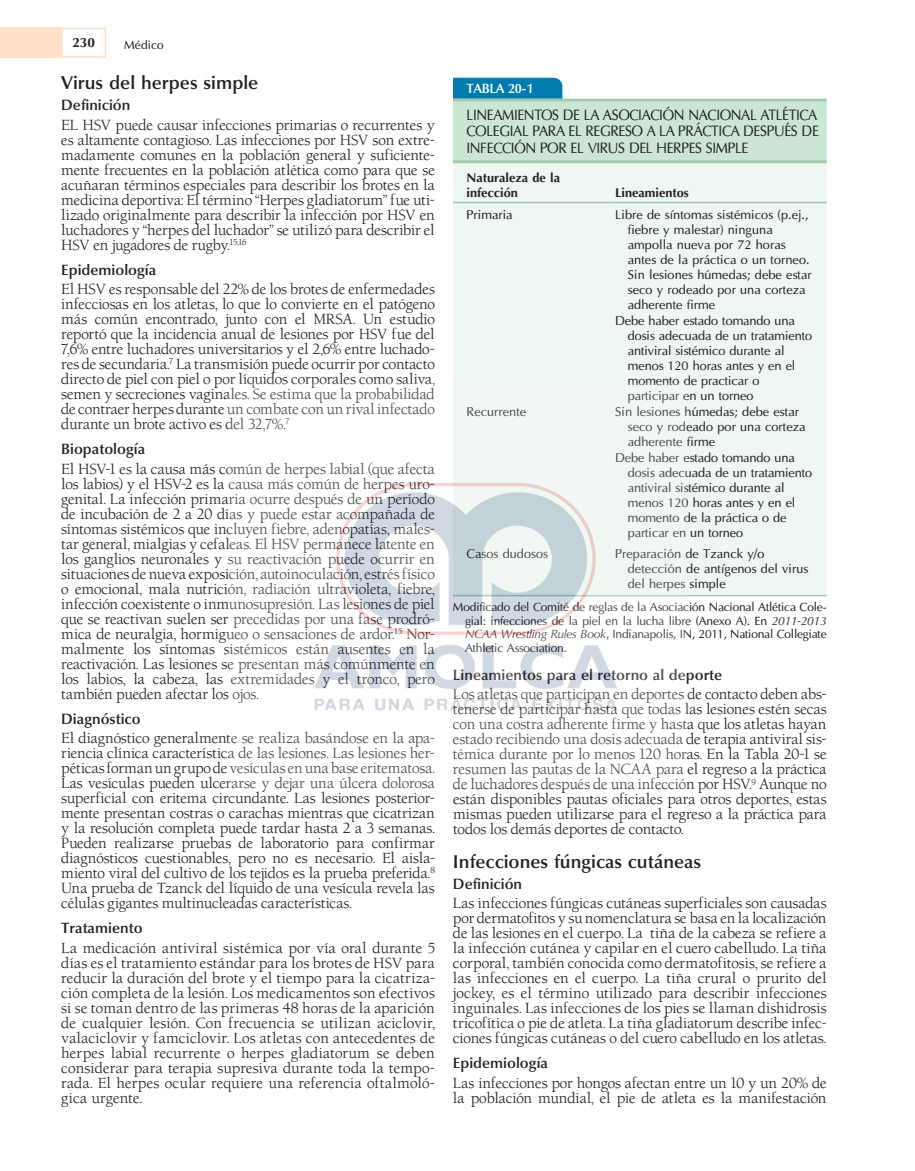
<style>
.page{position:relative;width:915px;height:1171px;background:#fff}
.page>*{position:absolute;margin:0;border:0;box-sizing:border-box;transform-origin:0 0}
.t1{font:600 18.75px "Optima";color:#231f20}
.t2{font:15px/16.5px "Optima";letter-spacing:-.03em;color:#231f20;text-align:justify;scale:.92 1}
.t3{font:600 15px "Optima";color:#231f20}
.t4{font:14.25px/15px "Berkeley Oldstyle";letter-spacing:-.015em;color:#231f20;text-align:justify}
.t5{font:600 13.5px "Optima";letter-spacing:-.03em;color:#fff}
.t6{font:700 13.5px "Optima";color:#231f20}
.t7{font:12.75px/15px "Optima";color:#231f20}
.t8{font:700 12.75px/15px "Optima";color:#231f20}
.t9{font:12px/13.5px "Optima";letter-spacing:-.02em;color:#231f20;text-align:justify}
.s1{font-style:italic}
</style>
<div class="page">
<div style="left:0;top:28px;width:61px;height:30px;background:#fee1c8"></div>
<div style="left:61px;top:28px;width:45px;height:30px;border:2px solid #fee1c8"></div>
<div style="left:453px;top:78px;width:109px;height:21px;background:#007dad"></div>
<hr style="left:453px;top:99px;width:373px;height:3px;background:#a2c8af">
<div style="left:453px;top:102px;width:373px;height:60px;background:#cbe6d3"></div>
<div style="left:453px;top:163px;width:373px;height:432px;background:#eef7f1"></div>
<hr style="left:453px;top:160px;width:162px;height:3px;background:#a2c8af">
<hr style="left:615px;top:160px;width:211px;height:3px;background:#a2c8af">
<hr style="left:453px;top:202px;width:162px;height:1px;background:#a2c8af">
<hr style="left:615px;top:202px;width:211px;height:1px;background:#a2c8af">
<hr style="left:615px;top:595px;width:211px;height:1px;background:#a2c8af">
<img style="left:314px;top:384px;width:372px;height:327px">
<p class="t6" style="left:72px;top:35px;width:24px">230</p>
<p class="t9" style="left:124px;top:38px;width:41px">Médico</p>
<h1 class="t1" style="left:61px;top:72px;width:199px">Virus del herpes simple</h1>
<p class="t3" style="left:61px;top:96px;width:71px">Definición</p>
<p class="t4" style="left:61px;top:118px;width:375px">EL HSV puede causar infecciones primarias o recurrentes y es altamente contagioso. Las infecciones por HSV son extre&shy;madamente comunes en la población general y suficiente&shy;mente frecuentes en la población atlética como para que se acuñaran términos especiales para describir los brotes en la medicina deportiva: El término “Herpes gladiatorum” fue uti&shy;lizado originalmente para describir la infección por HSV en luchadores y “herpes del luchador” se utilizó para describir el HSV en jugadores de rugby.<sup>15,16</sup></p>
<p class="t3" style="left:61px;top:261px;width:97px">Epidemiología</p>
<p class="t4" style="left:61px;top:282px;width:375px">El HSV es responsable del 22% de los brotes de enfermedades infecciosas en los atletas, lo que lo convierte en el patógeno más común encontrado, junto con el MRSA. Un estudio reportó que la incidencia anual de lesiones por HSV fue del 7,6% entre luchadores universitarios y el 2,6% entre luchado&shy;res de secundaria.<sup>7</sup> La transmisión puede ocurrir por contacto directo de piel con piel o por líquidos corporales como saliva, semen y secreciones vaginales. Se estima que la probabilidad de contraer herpes durante un combate con un rival infectado durante un brote activo es del 32,7%.<sup>7</sup></p>
<p class="t3" style="left:61px;top:440px;width:85px">Biopatología</p>
<p class="t4" style="left:61px;top:462px;width:375px">El HSV-1 es la causa más común de herpes labial (que afecta los labios) y el HSV-2 es la causa más común de herpes uro&shy;genital. La infección primaria ocurre después de un período de incubación de 2 a 20 días y puede estar acompañada de síntomas sistémicos que incluyen fiebre, adenopatías, males&shy;tar general, mialgias y cefaleas. El HSV permanece latente en los ganglios neuronales y su reactivación puede ocurrir en situaciones de nueva exposición, autoinoculación, estrés físico o emocional, mala nutrición, radiación ultravioleta, fiebre, infección coexistente o inmunosupresión. Las lesiones de piel que se reactivan suelen ser precedidas por una fase prodró&shy;mica de neuralgia, hormigueo o sensaciones de ardor.<sup>15</sup> Nor&shy;malmente los síntomas sistémicos están ausentes en la reactivación. Las lesiones se presentan más comúnmente en los labios, la cabeza, las extremidades y el tronco, pero también pueden afectar los ojos.</p>
<p class="t3" style="left:61px;top:710px;width:81px">Diagnóstico</p>
<p class="t4" style="left:61px;top:731px;width:375px">El diagnóstico generalmente se realiza basándose en la apa&shy;riencia clínica característica de las lesiones. Las lesiones her&shy;péticas forman un grupo de vesículas en una base eritematosa.<br>Las vesículas pueden ulcerarse y dejar una úlcera dolorosa superficial con eritema circundante. Las lesiones posterior&shy;mente presentan costras o carachas mientras que cicatrizan y la resolución completa puede tardar hasta 2 a 3 semanas.<br>Pueden realizarse pruebas de laboratorio para confirmar diagnósticos cuestionables, pero no es necesario. El aisla&shy;miento viral del cultivo de los tejidos es la prueba preferida.<sup>8<br></sup>Una prueba de Tzanck del líquido de una vesícula revela las células gigantes multinucleadas características.</p>
<p class="t3" style="left:61px;top:919px;width:83px">Tratamiento</p>
<p class="t4" style="left:61px;top:941px;width:375px">La medicación antiviral sistémica por vía oral durante 5 días es el tratamiento estándar para los brotes de HSV para reducir la duración del brote y el tiempo para la cicatriza&shy;ción completa de la lesión. Los medicamentos son efectivos si se toman dentro de las primeras 48 horas de la aparición de cualquier lesión. Con frecuencia se utilizan aciclovir, valaciclovir y famciclovir. Los atletas con antecedentes de herpes labial recurrente o herpes gladiatorum se deben considerar para terapia supresiva durante toda la tempo&shy;rada. El herpes ocular requiere una referencia oftalmoló&shy;gica urgente.</p>
<p class="t5" style="left:466px;top:80px;width:68px">TABLA 20-1</p>
<p class="t2" style="left:466px;top:106px;width:384px">LINEAMIENTOS DE LA ASOCIACIÓN NACIONAL ATLÉTICA COLEGIAL PARA EL REGRESO A LA PRÁCTICA DESPUÉS DE INFECCIÓN POR EL VIRUS DEL HERPES SIMPLE</p>
<p class="t8" style="left:466px;top:170px;width:95px">Naturaleza de la infección</p>
<p class="t8" style="left:615px;top:185px;width:75px">Lineamientos</p>
<p class="t7" style="left:466px;top:207px;width:48px">Primaria</p>
<p class="t7" style="left:615px;top:207px;width:195px">Libre de síntomas sistémicos (p.ej.,</p>
<p class="t7" style="left:627px;top:222px;width:146px">fiebre y malestar) ninguna</p>
<p class="t7" style="left:627px;top:237px;width:159px">ampolla nueva por 72 horas</p>
<p class="t7" style="left:627px;top:252px;width:183px">antes de la práctica o un torneo.</p>
<p class="t7" style="left:627px;top:267px;width:185px">Sin lesiones húmedas; debe estar</p>
<p class="t7" style="left:627px;top:282px;width:179px">seco y rodeado por una corteza</p>
<p class="t7" style="left:627px;top:297px;width:89px">adherente firme</p>
<p class="t7" style="left:615px;top:313px;width:181px">Debe haber estado tomando una</p>
<p class="t7" style="left:627px;top:328px;width:186px">dosis adecuada de un tratamiento</p>
<p class="t7" style="left:627px;top:343px;width:158px">antiviral sistémico durante al</p>
<p class="t7" style="left:627px;top:358px;width:169px">menos 120 horas antes y en el</p>
<p class="t7" style="left:627px;top:373px;width:133px">momento de practicar o</p>
<p class="t7" style="left:627px;top:388px;width:127px">participar en un torneo</p>
<p class="t7" style="left:466px;top:404px;width:61px">Recurrente</p>
<p class="t7" style="left:615px;top:404px;width:185px">Sin lesiones húmedas; debe estar</p>
<p class="t7" style="left:627px;top:419px;width:179px">seco y rodeado por una corteza</p>
<p class="t7" style="left:627px;top:434px;width:89px">adherente firme</p>
<p class="t7" style="left:615px;top:450px;width:181px">Debe haber estado tomando una</p>
<p class="t7" style="left:627px;top:465px;width:186px">dosis adecuada de un tratamiento</p>
<p class="t7" style="left:627px;top:480px;width:158px">antiviral sistémico durante al</p>
<p class="t7" style="left:627px;top:495px;width:169px">menos 120 horas antes y en el</p>
<p class="t7" style="left:627px;top:510px;width:160px">momento de la práctica o de</p>
<p class="t7" style="left:627px;top:525px;width:117px">particar en un torneo</p>
<p class="t7" style="left:466px;top:546px;width:83px">Casos dudosos</p>
<p class="t7" style="left:627px;top:546px;width:182px;text-indent:-13px">Preparación de Tzanck y/o detección de antígenos del virus del herpes simple</p>
<p class="t9" style="left:465px;top:601px;width:363px;text-indent:-12px">Modificado del Comité de reglas de la Asociación Nacional Atlética Cole&shy;gial: infecciones de la piel en la lucha libre (Anexo A). En <span class="s1">2011-2013<br>NCAA Wrestling Rules Book</span>, Indianapolis, IN, 2011, National Collegiate Athletic Association.</p>
<p class="t3" style="left:453px;top:666px;width:271px">Lineamientos para el retorno al deporte</p>
<p class="t4" style="left:453px;top:687px;width:375px">Los atletas que participan en deportes de contacto deben abs&shy;tenerse de participar hasta que todas las lesiones estén secas con una costra adherente firme y hasta que los atletas hayan estado recibiendo una dosis adecuada de terapia antiviral sis&shy;témica durante por lo menos 120 horas. En la Tabla 20-1 se resumen las pautas de la NCAA para el regreso a la práctica de luchadores después de una infección por HSV.<sup>9</sup> Aunque no están disponibles pautas oficiales para otros deportes, estas mismas pueden utilizarse para el regreso a la práctica para todos los demás deportes de contacto.</p>
<h1 class="t1" style="left:453px;top:851px;width:250px">Infecciones fúngicas cutáneas</h1>
<p class="t3" style="left:453px;top:875px;width:71px">Definición</p>
<p class="t4" style="left:453px;top:896px;width:375px">Las infecciones fúngicas cutáneas superficiales son causadas por dermatofitos y su nomenclatura se basa en la localización de las lesiones en el cuerpo. La tiña de la cabeza se refiere a la infección cutánea y capilar en el cuero cabelludo. La tiña corporal, también conocida como dermatofitosis, se refiere a las infecciones en el cuerpo. La tiña crural o prurito del jockey, es el término utilizado para describir infecciones inguinales. Las infecciones de los pies se llaman dishidrosis tricofítica o pie de atleta. La tiña gladiatorum describe infec&shy;ciones fúngicas cutáneas o del cuero cabelludo en los atletas.</p>
<p class="t3" style="left:453px;top:1055px;width:97px">Epidemiología</p>
<p class="t4" style="left:453px;top:1076px;width:375px">Las infecciones por hongos afectan entre un 10 y un 20% de la población mundial, el pie de atleta es la manifestación</p>
</div>
